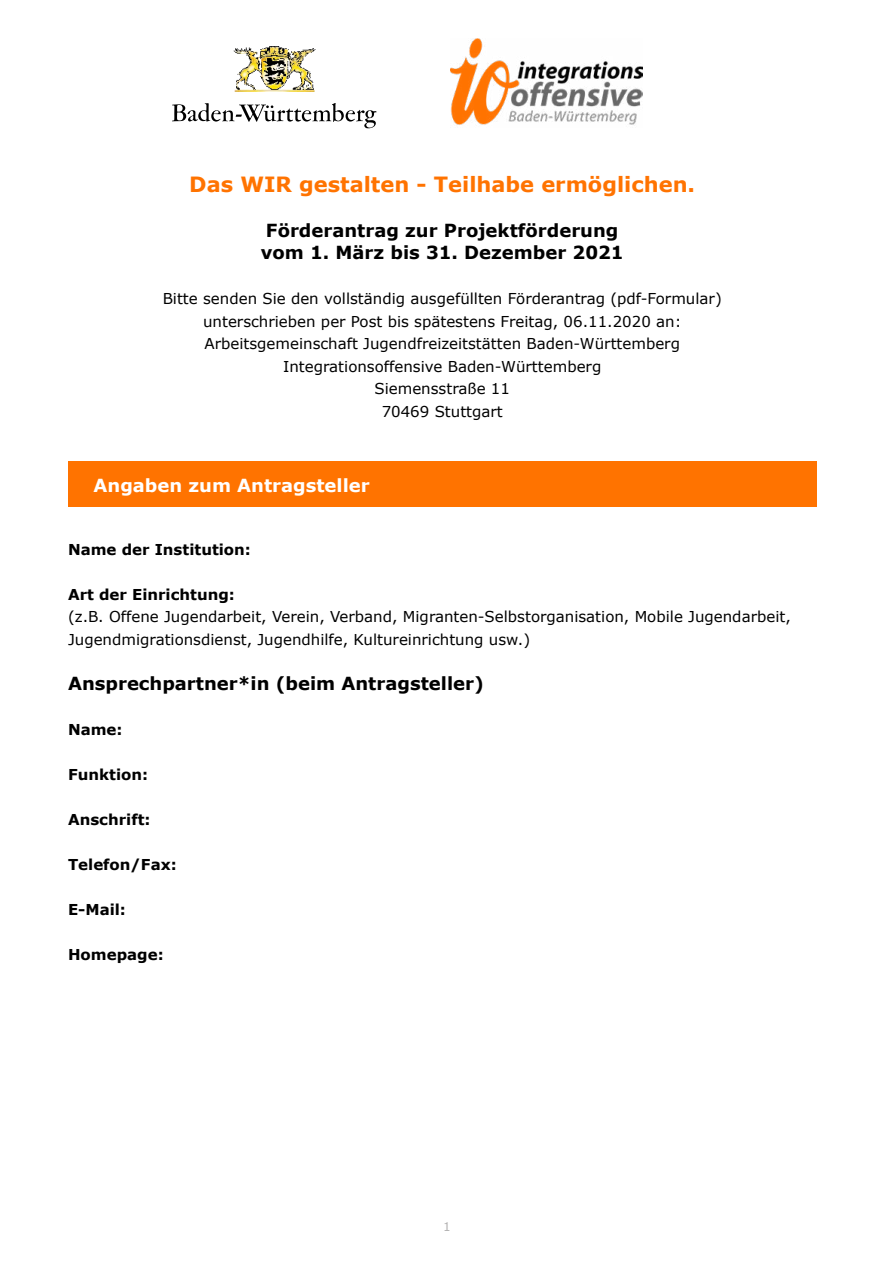
<style>
.page{position:relative;width:893px;height:1263px;background:#fff}
.page>*{position:absolute;margin:0;border:0;box-sizing:border-box;transform-origin:0 0}
.t1{font:700 21px "Verdana";color:#ff7300}
.t2{font:700 18px/22.5px "Verdana";color:#000}
.t3{font:700 18px "Verdana";color:#fff}
.t4{font:15px/22.5px "Verdana";color:#000;text-align:center}
.t5{font:700 15px "Verdana";color:#000}
.t6{font:12px "Verdana";color:#b3b2b2}
</style>
<div class="page">
<img style="left:451px;top:38px;width:191px;height:87px">
<div style="left:68px;top:461px;width:748px;height:46px;background:#ff7300"></div>
<img style="left:233px;top:47px;width:83px;height:45px">
<svg style="left:172px;top:103px;width:204px;height:25px"></svg>
<h1 class="t1" style="left:189px;top:171px;width:507px">Das WIR gestalten - Teilhabe ermöglichen.</h1>
<p class="t2" style="left:261px;top:219px;width:364px">Förderantrag zur Projektförderung vom 1. März bis 31. Dezember 2021</p>
<p class="t4" style="left:163px;top:288px;width:561px">Bitte senden Sie den vollständig ausgefüllten Förderantrag (pdf-Formular) unterschrieben per Post bis spätestens Freitag, 06.11.2020 an:<br>Arbeitsgemeinschaft Jugendfreizeitstätten Baden-Württemberg Integrationsoffensive Baden-Württemberg<br>Siemensstraße 11<br>70469 Stuttgart</p>
<p class="t3" style="left:94px;top:474px;width:278px">Angaben zum Antragsteller</p>
<p class="t5" style="left:68px;top:539px;width:184px">Name der Institution:</p>
<p class="t5" style="left:68px;top:584px;width:168px">Art der Einrichtung:</p>
<p class="t4" style="left:68px;top:606px;width:724px;text-align:left">(z.B. Offene Jugendarbeit, Verein, Verband, Migranten-Selbstorganisation, Mobile Jugendarbeit,<br>Jugendmigrationsdienst, Jugendhilfe, Kultureinrichtung usw.)</p>
<p class="t2" style="left:68px;top:672px;width:417px">Ansprechpartner*in (beim Antragsteller)</p>
<p class="t5" style="left:68px;top:719px;width:56px">Name:</p>
<p class="t5" style="left:68px;top:764px;width:82px">Funktion:</p>
<p class="t5" style="left:68px;top:809px;width:84px">Anschrift:</p>
<p class="t5" style="left:68px;top:854px;width:110px">Telefon/Fax:</p>
<p class="t5" style="left:68px;top:899px;width:59px">E-Mail:</p>
<p class="t5" style="left:68px;top:944px;width:97px">Homepage:</p>
<p class="t6" style="left:443px;top:1219px;width:9px">1</p>
</div>
